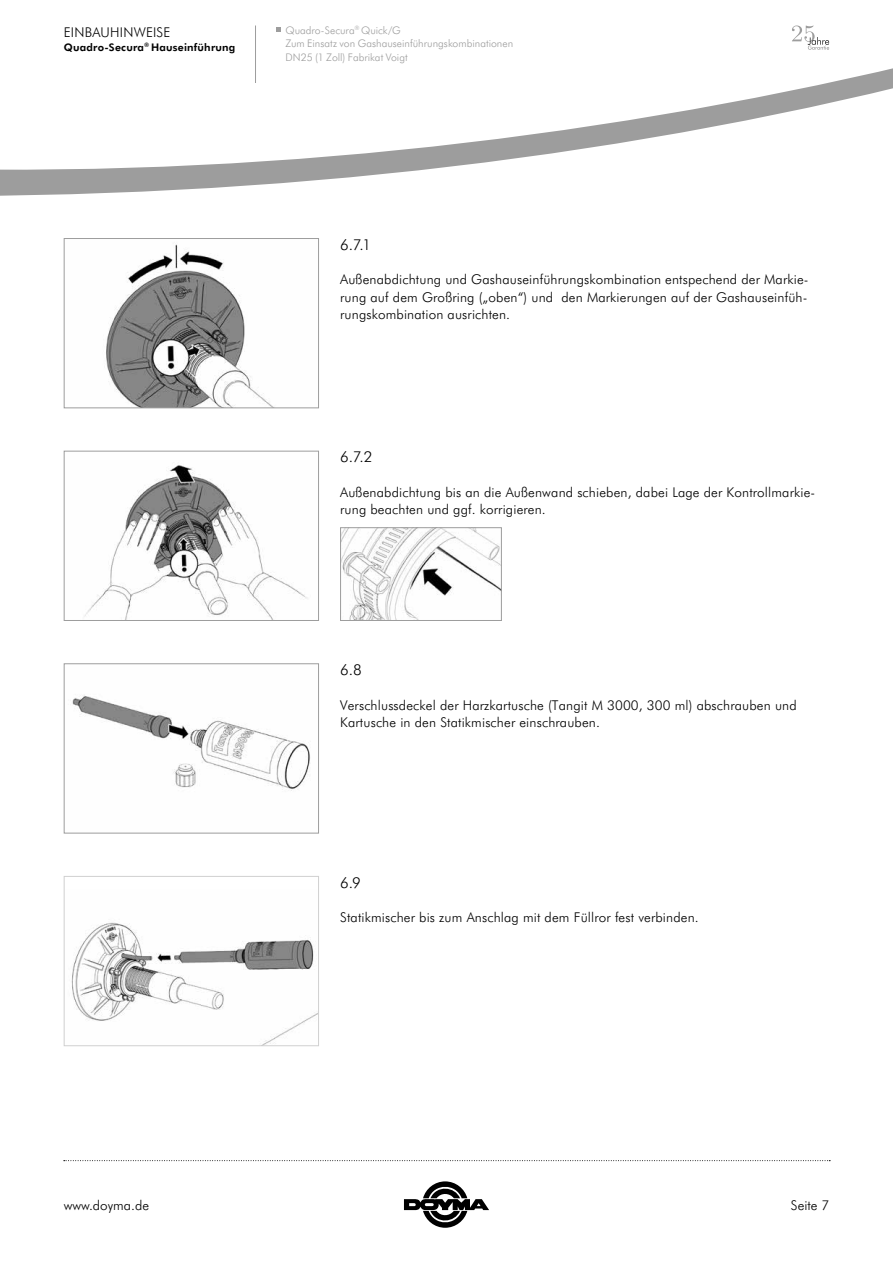
<style>
.page{position:relative;width:893px;height:1263px;background:#fff}
.page>*{position:absolute;margin:0;border:0;box-sizing:border-box;transform-origin:0 0}
.t1{font:300 15px "Futura BT";color:#000}
.t2{font:300 13.5px/17.2px "Futura BT";letter-spacing:.01em;color:#000}
.t3{font:300 10.5px/13.5px "Futura BT";color:#9d9d9d}
.t4{font:700 10.5px "Futura BT";letter-spacing:.02em;color:#000}
</style>
<div class="page">
<svg style="left:0;top:25px;width:893px;height:171px"></svg>
<svg style="left:64px;top:1160px;width:766px;height:1px"></svg>
<svg style="left:404px;top:1181px;width:85px;height:47px"></svg>
<hr style="left:255px;top:26px;width:1px;height:57px;background:#9d9d9d">
<svg style="left:792px;top:26px;width:37px;height:24px"></svg>
<svg style="left:276px;top:28px;width:5px;height:4px"></svg>
<img style="left:106px;top:244px;width:166px;height:162px">
<div style="left:64px;top:238px;width:255px;height:170px;border:1px solid #9d9d9d"></div>
<img style="left:71px;top:922px;width:246px;height:122px">
<div style="left:64px;top:876px;width:255px;height:170px;border:1px solid #d0d0d0"></div>
<img style="left:72px;top:694px;width:238px;height:97px">
<div style="left:64px;top:663px;width:255px;height:170px;border:1px solid #9d9d9d"></div>
<img style="left:84px;top:465px;width:224px;height:154px">
<div style="left:64px;top:451px;width:255px;height:170px;border:1px solid #9d9d9d"></div>
<img style="left:342px;top:529px;width:158px;height:90px">
<div style="left:340px;top:527px;width:162px;height:94px;border:1px solid #9d9d9d"></div>
<p class="t2" style="left:64px;top:23px;width:108px">EINBAUHINWEISE</p>
<p class="t4" style="left:64px;top:40px;width:173px">Quadro-Secura<sup>®</sup> Hauseinführung</p>
<p class="t3" style="left:285px;top:23px;width:229px">Quadro-Secura<sup>®</sup> Quick/G<br>Zum Einsatz von Gashauseinführungskombinationen<br>DN25 (1 Zoll) Fabrikat Voigt</p>
<p class="t1" style="left:340px;top:234px;width:33px">6.7.1</p>
<p class="t2" style="left:340px;top:270px;width:470px;text-align:justify">Außenabdichtung und Gashauseinführungskombination entspechend der Markie&shy;rung auf dem Großring („oben“) und den Markierungen auf der Gashauseinfüh&shy;rungskombination ausrichten.</p>
<p class="t1" style="left:340px;top:447px;width:34px">6.7.2</p>
<p class="t2" style="left:340px;top:483px;width:477px">Außenabdichtung bis an die Außenwand schieben, dabei Lage der Kontrollmarkie&shy;rung beachten und ggf. korrigieren.</p>
<p class="t1" style="left:340px;top:659px;width:23px">6.8</p>
<p class="t2" style="left:340px;top:696px;width:458px">Verschlussdeckel der Harzkartusche (Tangit M 3000, 300 ml) abschrauben und<br>Kartusche in den Statikmischer einschrauben.</p>
<p class="t1" style="left:340px;top:872px;width:22px">6.9</p>
<p class="t2" style="left:340px;top:908px;width:360px">Statikmischer bis zum Anschlag mit dem Füllror fest verbinden.</p>
<p class="t2" style="left:64px;top:1196px;width:87px">www.doyma.de</p>
<p class="t2" style="left:791px;top:1196px;width:40px">Seite 7</p>
</div>
